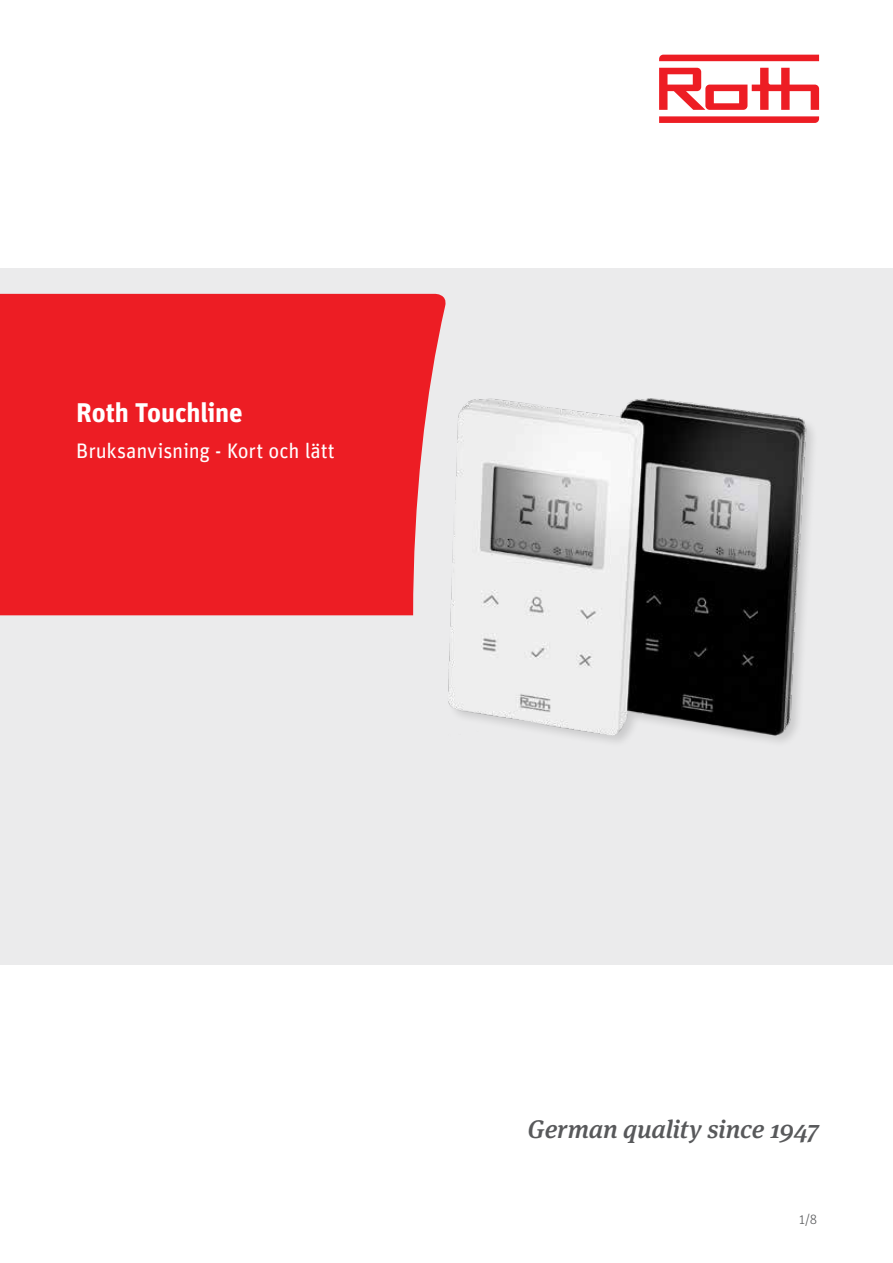
<style>
.page{position:relative;width:893px;height:1263px;background:#fff}
.page>*{position:absolute;margin:0;border:0;box-sizing:border-box;transform-origin:0 0}
.t1{font:700 27px "Unit OT";letter-spacing:-.005em;color:#fff}
.t2{font:italic 500 25.5px "Meta Serif OT";letter-spacing:-.005em;color:#58595b}
.t3{font:21px "Unit OT";letter-spacing:-.01em;color:#fff}
.t4{font:300 13.5px "Unit OT";color:#58595b}
</style>
<div class="page">
<svg style="left:659px;top:116px;width:160px;height:7px"></svg>
<svg style="left:659px;top:55px;width:160px;height:6px"></svg>
<svg style="left:659px;top:68px;width:160px;height:42px"></svg>
<div style="left:0;top:268px;width:893px;height:696px;background:#ebebec"></div>
<img style="left:257px;top:293px;width:556px;height:449px">
<div style="left:0;top:294px;width:448px;height:321px;background:#ed1d24"></div>
<p class="t1" style="left:76px;top:395px;width:168px">Roth Touchline</p>
<p class="t3" style="left:76px;top:437px;width:260px">Bruksanvisning - Kort och lätt</p>
<p class="t2" style="left:527px;top:1113px;width:293px">German quality since 1947</p>
<p class="t4" style="left:799px;top:1211px;width:19px">1/8</p>
</div>
